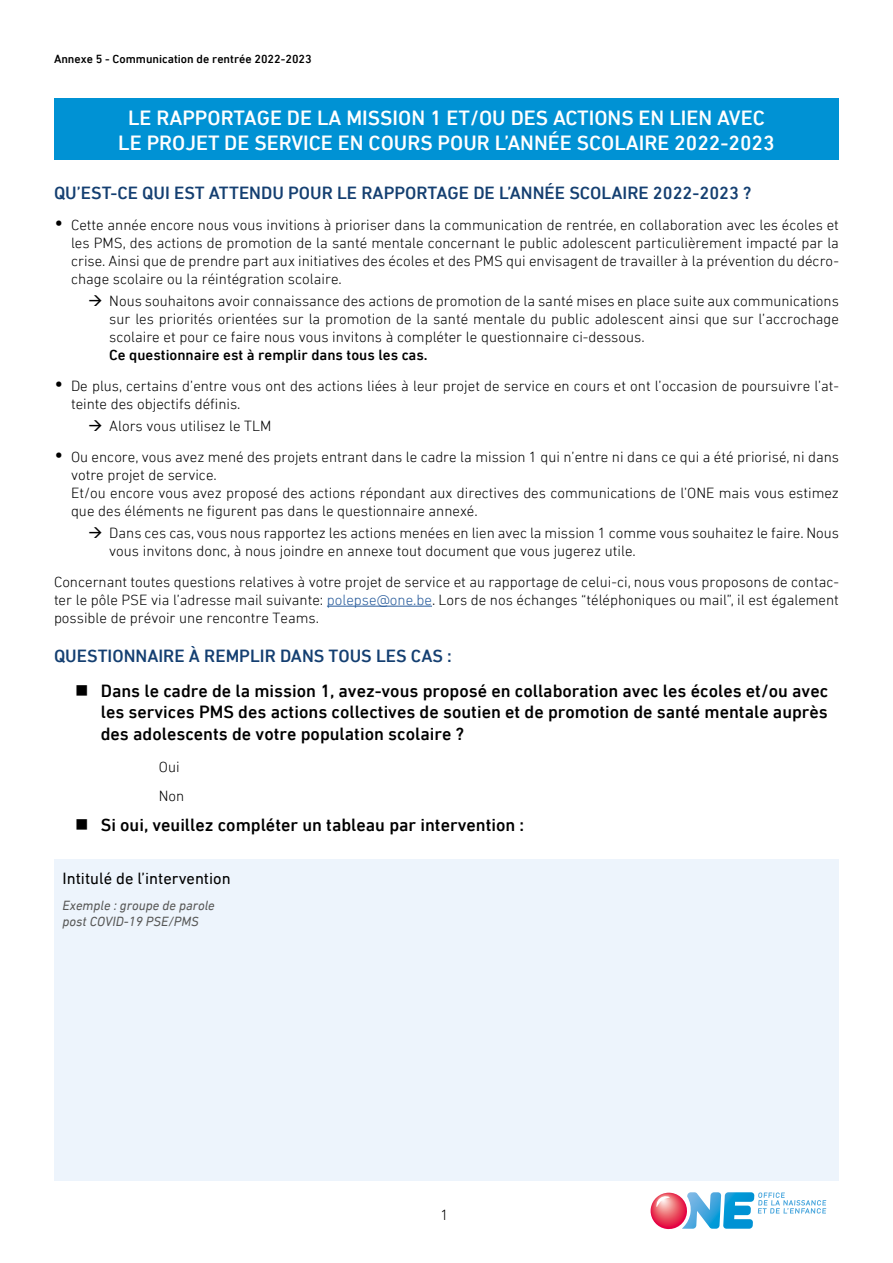
<style>
.page{position:relative;width:893px;height:1263px;background:#fff}
.page>*{position:absolute;margin:0;border:0;box-sizing:border-box;transform-origin:0 0}
.t1{font:500 21px/25.2px "DIN Next LT Pro";color:#fff;text-align:center}
.t2{font:500 18px/21.6px "DIN Next LT Pro";color:#000;text-align:justify}
.t3{font:500 18px "DIN Next LT Pro";color:#143f71}
.Texte_formulaire{font:16.5px "DIN Next LT Pro";color:#000}
.Texte_courant{font:300 15px/18px "DIN Next LT Pro";color:#000;text-align:justify}
.Puce_niv_1{font:300 15px/18px "DIN Next LT Pro";color:#000}
.Puce_niv_2{font:500 15px "DIN Next LT Pro";color:#000}
.Texte_courant-2{font:italic 13.5px/16.2px "DIN Next LT Pro";color:#575756}
.t4{font:500 12px "DIN Next LT Pro";color:#000}
.s1{font-size:22.5px}
.s2{color:#275b9b}
</style>
<div class="page">
<svg style="left:651px;top:1192px;width:175px;height:38px"></svg>
<hr style="left:327px;top:606px;width:105px;height:1px;background:#275b9b">
<div style="left:54px;top:99px;width:785px;height:61px;background:#0092d4"></div>
<div style="left:54px;top:859px;width:785px;height:322px;background:#edf4fc"></div>
<p class="t4" style="left:54px;top:52px;width:259px">Annexe 5 - Communication de rentrée 2022-2023</p>
<p class="t1" style="left:118px;top:105px;width:658px">LE RAPPORTAGE DE LA MISSION 1 ET/OU DES ACTIONS EN LIEN AVEC<br>LE PROJET DE SERVICE EN COURS POUR L’ANNÉE SCOLAIRE 2022-2023</p>
<h1 class="t3" style="left:54px;top:183px;width:699px">QU’EST-CE QUI EST ATTENDU POUR LE RAPPORTAGE DE L’ANNÉE SCOLAIRE 2022-2023 ?</h1>
<p class="Texte_courant" style="left:71px;top:216px;width:769px;text-indent:-17px"><span class="s1">•</span> Cette année encore nous vous invitions à prioriser dans la communication de rentrée, en collaboration avec les écoles et les PMS, des actions de promotion de la santé mentale concernant le public adolescent particulièrement impacté par la crise. Ainsi que de prendre part aux initiatives des écoles et des PMS qui envisagent de travailler à la prévention du décro&shy;chage scolaire ou la réintégration scolaire.</p>
<p class="Texte_courant" style="left:109px;top:292px;width:731px">Nous souhaitons avoir connaissance des actions de promotion de la santé mises en place suite aux communications sur les priorités orientées sur la promotion de la santé mentale du public adolescent ainsi que sur l’accrochage scolaire et pour ce faire nous vous invitons à compléter le questionnaire ci-dessous.</p>
<p class="Puce_niv_2" style="left:109px;top:346px;width:320px">Ce questionnaire est à remplir dans tous les cas.</p>
<p class="Texte_courant" style="left:71px;top:377px;width:769px;text-indent:-17px"><span class="s1">•</span> De plus, certains d’entre vous ont des actions liées à leur projet de service en cours et ont l’occasion de poursuivre l’at&shy;teinte des objectifs définis.</p>
<p class="Texte_courant" style="left:109px;top:417px;width:164px">Alors vous utilisez le TLM</p>
<p class="Texte_courant" style="left:71px;top:448px;width:769px;text-indent:-17px"><span class="s1">•</span> Ou encore, vous avez mené des projets entrant dans le cadre la mission 1 qui n’entre ni dans ce qui a été priorisé, ni dans votre projet de service.</p>
<p class="Puce_niv_1" style="left:71px;top:484px;width:769px">Et/ou encore vous avez proposé des actions répondant aux directives des communications de l’ONE mais vous estimez que des éléments ne figurent pas dans le questionnaire annexé.</p>
<p class="Texte_courant" style="left:109px;top:524px;width:731px">Dans ces cas, vous nous rapportez les actions menées en lien avec la mission 1 comme vous souhaitez le faire. Nous vous invitons donc, à nous joindre en annexe tout document que vous jugerez utile.</p>
<p class="Texte_courant" style="left:54px;top:573px;width:786px">Concernant toutes questions relatives à votre projet de service et au rapportage de celui-ci, nous vous proposons de contac&shy;ter le pôle PSE via l’adresse mail suivante: <span class="s2">polepse@one.be</span>. Lors de nos échanges “téléphoniques ou mail”, il est également possible de prévoir une rencontre Teams.</p>
<h1 class="t3" style="left:54px;top:646px;width:399px">QUESTIONNAIRE À REMPLIR DANS TOUS LES CAS :</h1>
<p class="t2" style="left:101px;top:680px;width:729px">Dans le cadre de la mission 1, avez-vous proposé en collaboration avec les écoles et/ou avec les services PMS des actions collectives de soutien et de promotion de santé mentale auprès des adolescents de votre population scolaire ?</p>
<p class="Texte_courant" style="left:159px;top:758px;width:22px">Oui</p>
<p class="Texte_courant" style="left:159px;top:786px;width:27px">Non</p>
<p class="t2" style="left:101px;top:813px;width:425px">Si oui, veuillez compléter un tableau par intervention :</p>
<p class="Texte_formulaire" style="left:63px;top:869px;width:170px">Intitulé de l’intervention</p>
<p class="Texte_courant-2" style="left:63px;top:897px;width:154px">Exemple : groupe de parole post COVID-19 PSE/PMS</p>
<p class="Texte_courant" style="left:441px;top:1206px;width:9px">1</p>
</div>
